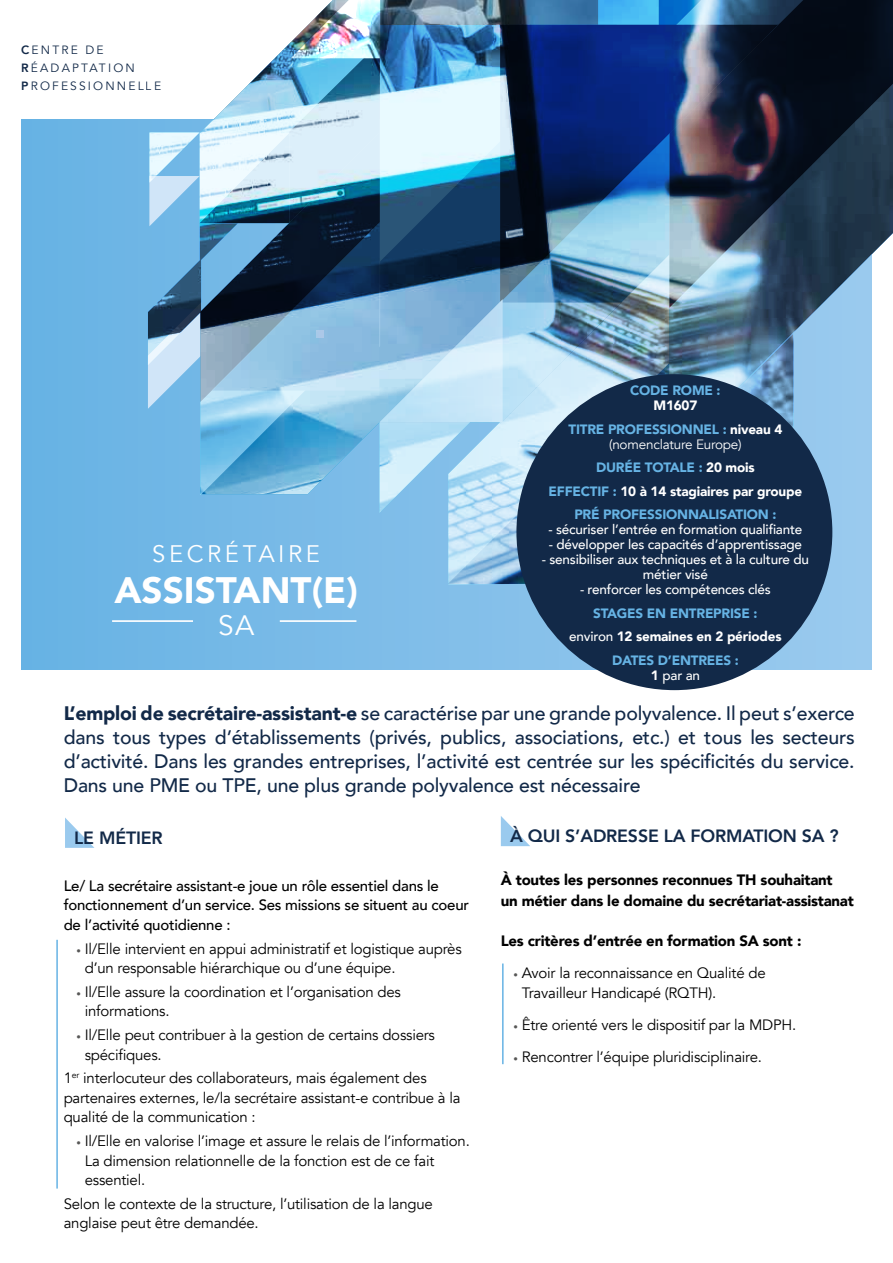
<style>
.page{position:relative;width:893px;height:1263px;background:#fff}
.page>*{position:absolute;margin:0;border:0;box-sizing:border-box;transform-origin:0 0}
.t1{font:900 36.75px "Avenir";color:#fff}
.t2{font:28.05px "Avenir";color:#fff}
.t3{font:23.85px "Avenir";letter-spacing:.15em;color:#fff}
.t4{font:500 19.5px/24px "Avenir";letter-spacing:-.01em;color:#122948;text-align:justify}
.t5{font:800 17.7px "Avenir";letter-spacing:-.01em;color:#122948}
.t6{font:15px/19.5px "Avenir";letter-spacing:-.015em;color:#000}
.t7{font:500 15px/19.5px "Avenir";letter-spacing:-.015em;color:#000}
.t8{font:900 15px/21px "Avenir";letter-spacing:-.015em;color:#000}
.t9{font:900 13.5px/23.5px "Avenir";letter-spacing:-.015em;color:#66b3e4;text-align:center}
.t10{font:500 13.5px/15px "Avenir";letter-spacing:-.015em;color:#fff;text-align:center}
.t11{font:12px/18px "Avenir";letter-spacing:.18em;color:#122948}
.s1{font-weight:800}
.s2{color:#fff}
.s3{font-weight:400;color:#fff}
.s4{font-weight:500;color:#fff}
.s5{font-weight:900}
.s6{font-size:9px;color:#575756}
</style>
<div class="page">
<svg style="left:21px;top:119px;width:851px;height:551px;background:#72b7e6"></svg>
<svg style="left:65px;top:817px;width:29px;height:31px"></svg>
<hr style="left:112px;top:620px;width:81px;height:2px;background:#fff">
<hr style="left:280px;top:620px;width:76px;height:2px;background:#fff">
<svg style="left:501px;top:816px;width:29px;height:30px"></svg>
<img style="left:148px;top:0;width:745px;height:584px">
<div style="left:516px;top:374px;width:316px;height:316px;background:#122948;border-radius:50%"></div>
<hr style="left:502px;top:963px;width:2px;height:101px;background:#66b3e4">
<hr style="left:56px;top:940px;width:2px;height:248px;background:#66b3e4">
<p class="t11" style="left:21px;top:41px;width:141px"><span class="s1">C</span>ENTRE DE<br><span class="s1">R</span>ÉADAPTATION<br><span class="s1">P</span>ROFESSIONNELLE</p>
<h3 class="t3" style="left:152px;top:539px;width:169px">SECRÉTAIRE</h3>
<h1 class="t1" style="left:114px;top:559px;width:245px">ASSISTANT(E)</h1>
<h2 class="t2" style="left:218px;top:609px;width:38px">SA</h2>
<p class="t9" style="left:630px;top:378px;width:92px">CODE ROME :</p>
<p class="t9" style="left:568px;top:393px;width:215px"><span class="s2">M1607<br></span>TITRE PROFESSIONNEL : <span class="s2">niveau 4</span></p>
<p class="t9" style="left:549px;top:432px;width:255px"><span class="s3">(nomenclature Europe)<br></span>DURÉE TOTALE : <span class="s2">20 mois<br></span>EFFECTIF : <span class="s2">10 à 14 stagiaires par groupe<br></span>PRÉ PROFESSIONNALISATION :</p>
<p class="t10" style="left:548px;top:521px;width:255px">- sécuriser l’entrée en formation qualifiante</p>
<p class="t10" style="left:549px;top:536px;width:255px">- développer les capacités d’apprentissage</p>
<p class="t10" style="left:542px;top:551px;width:269px">- sensibiliser aux techniques et à la culture du métier visé</p>
<p class="t10" style="left:580px;top:581px;width:192px">- renforcer les compétences clés</p>
<p class="t9" style="left:569px;top:601px;width:214px">STAGES EN ENTREPRISE :<br><span class="s4">environ</span> <span class="s2">12 semaines en 2 périodes<br></span>DATES D’ENTREES :</p>
<p class="t10" style="left:651px;top:667px;width:51px"><span class="s5">1</span> par an</p>
<p class="t4" style="left:64px;top:700px;width:792px"><span class="s5">L’emploi de secrétaire-assistant-e</span> se caractérise par une grande polyvalence. Il peut s’exerce dans tous types d’établissements (privés, publics, associations, etc.) et tous les secteurs d’activité. Dans les grandes entreprises, l’activité est centrée sur les spécificités du service.<br>Dans une PME ou TPE, une plus grande polyvalence est nécessaire</p>
<p class="t5" style="left:74px;top:824px;width:90px">LE MÉTIER</p>
<p class="t7" style="left:64px;top:875px;width:407px">Le/ La secrétaire assistant-e joue un rôle essentiel dans le fonctionnement d’un service. Ses missions se situent au coeur de l’activité quotidienne :</p>
<p class="t6" style="left:85px;top:939px;width:379px;text-indent:-8px"><span class="s6">•</span> Il/Elle intervient en appui administratif et logistique auprès d’un responsable hiérarchique ou d’une équipe.</p>
<p class="t6" style="left:85px;top:982px;width:318px;text-indent:-8px"><span class="s6">•</span> Il/Elle assure la coordination et l’organisation des informations.</p>
<p class="t6" style="left:85px;top:1025px;width:352px;text-indent:-8px"><span class="s6">•</span> Il/Elle peut contribuer à la gestion de certains dossiers spécifiques.</p>
<p class="t6" style="left:64px;top:1069px;width:398px">1<sup>er</sup> interlocuteur des collaborateurs, mais également des partenaires externes, le/la secrétaire assistant-e contribue à la qualité de la communication :</p>
<p class="t6" style="left:85px;top:1131px;width:387px;text-indent:-8px"><span class="s6">•</span> Il/Elle en valorise l’image et assure le relais de l’information.<br>La dimension relationnelle de la fonction est de ce fait essentiel.</p>
<p class="t6" style="left:64px;top:1194px;width:371px">Selon le contexte de la structure, l’utilisation de la langue anglaise peut être demandée.</p>
<p class="t5" style="left:510px;top:822px;width:330px">À QUI S’ADRESSE LA FORMATION SA ?</p>
<p class="t8" style="left:501px;top:868px;width:355px">À toutes les personnes reconnues TH souhaitant<br>un métier dans le domaine du secrétariat-assistanat</p>
<p class="t8" style="left:501px;top:930px;width:302px">Les critères d’entrée en formation SA sont :</p>
<p class="t6" style="left:522px;top:964px;width:245px;text-indent:-8px"><span class="s6">•</span> Avoir la reconnaissance en Qualité de<br>Travailleur Handicapé (RQTH).</p>
<p class="t6" style="left:513px;top:1015px;width:284px"><span class="s6">•</span> Être orienté vers le dispositif par la MDPH.</p>
<p class="t6" style="left:513px;top:1048px;width:250px"><span class="s6">•</span> Rencontrer l’équipe pluridisciplinaire.</p>
</div>
